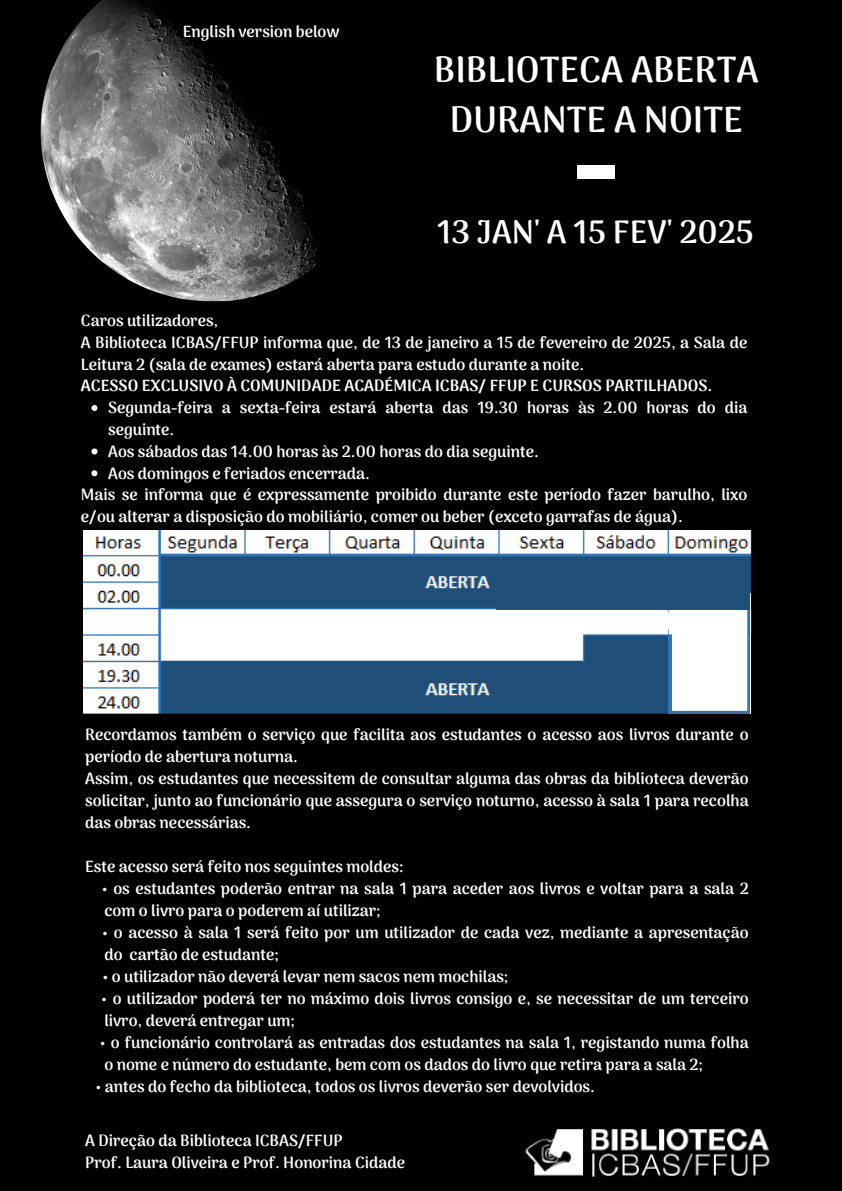
<style>
.page{position:relative;width:842px;height:1191px;background:#fff}
.page>*{position:absolute;margin:0;border:0;box-sizing:border-box;transform-origin:0 0}
.t1{font:800 36px/50.2px "Arima Madurai";color:#fff;text-align:center}
.t2{font:800 32px "Arima Madurai";color:#fff}
.t3{font:800 16px/22px "Arima Madurai";color:#fff}
.s1{font-weight:900}
.s2{color:#000}
</style>
<div class="page">
<div style="left:0;top:0;width:842px;height:1190px;background:#000"></div>
<img style="left:40px;top:0;width:278px;height:302px">
<div style="left:577px;top:166px;width:38px;height:12px;background:#fff"></div>
<img style="left:525px;top:1128px;width:245px;height:49px">
<img style="left:83px;top:530px;width:669px;height:183px">
<svg style="left:660px;top:556px;width:90px;height:157px"></svg>
<svg style="left:524px;top:629px;width:9px;height:9px"></svg>
<svg style="left:366px;top:630px;width:8px;height:9px"></svg>
<div style="left:496px;top:585px;width:254px;height:24px;background:#1f4e78"></div>
<svg style="left:91px;top:405px;width:6px;height:6px"></svg>
<svg style="left:91px;top:448px;width:6px;height:6px"></svg>
<svg style="left:91px;top:470px;width:6px;height:6px"></svg>
<p class="t3" style="left:183px;top:20px;width:158px">English version below</p>
<p class="t1" style="left:434px;top:44px;width:326px">BIBLIOTECA ABERTA<br>DURANTE A NOITE</p>
<h3 class="t2" style="left:437px;top:213px;width:318px">13 JAN' A 15 FEV' 2025</h3>
<p class="t3" style="left:81px;top:310px;width:668px">Caros utilizadores,<br>A Biblioteca ICBAS/FFUP informa que, de 13 de janeiro a 15 de fevereiro de 2025, a Sala de Leitura 2 (sala de exames) estará aberta para estudo durante a noite.<br><span class="s1">ACESSO EXCLUSIVO À COMUNIDADE ACADÉMICA ICBAS/ FFUP E CURSOS PARTILHADOS.</span></p>
<p class="t3" style="left:108px;top:397px;width:641px">Segunda-feira a sexta-feira estará aberta das 19.30 horas às 2.00 horas do dia seguinte.</p>
<p class="t3" style="left:108px;top:440px;width:432px">Aos sábados das 14.00 horas às 2.00 horas do dia seguinte.</p>
<h3 class="t3" style="left:108px;top:462px;width:263px">Aos domingos e feriados encerrada.</h3>
<p class="t3" style="left:81px;top:484px;width:668px">Mais se informa que é expressamente proibido durante este período fazer barulho, lixo e/ou alterar a disposição do mobiliário, comer ou beber (exceto garrafas de água).</p>
<h3 class="t3" style="left:85px;top:723px;width:665px">Recordamos também o serviço que facilita aos estudantes o acesso aos livros durante o período de abertura noturna.<br>Assim, os estudantes que necessitem de consultar alguma das obras da biblioteca deverão solicitar, junto ao funcionário que assegura o serviço noturno, acesso à sala 1 para recolha das obras necessárias.</h3>
<h1 class="t3" style="left:85px;top:855px;width:320px">Este acesso será feito nos seguintes moldes:</h1>
<h1 class="t3" style="left:85px;top:877px;width:665px;text-indent:17px">• os estudantes poderão entrar na sala 1 para aceder aos livros e voltar para a sala 2 <span class="s2">....</span>com o livro para o poderem aí utilizar;</h1>
<h1 class="t3" style="left:85px;top:921px;width:665px;text-indent:17px">• o acesso à sala 1 será feito por um utilizador de cada vez, mediante a apresentação <span class="s2">....</span>do cartão de estudante;</h1>
<h1 class="t3" style="left:102px;top:965px;width:407px">• o utilizador não deverá levar nem sacos nem mochilas;</h1>
<h1 class="t3" style="left:85px;top:987px;width:665px;text-indent:16px">• o utilizador poderá ter no máximo dois livros consigo e, se necessitar de um terceiro <span class="s2">....</span>livro, deverá entregar um;</h1>
<h1 class="t3" style="left:85px;top:1030px;width:665px;text-indent:15px">• o funcionário controlará as entradas dos estudantes na sala 1, registando numa folha <span class="s2">....</span>o nome e número do estudante, bem com os dados do livro que retira para a sala 2;</h1>
<h1 class="t3" style="left:95px;top:1074px;width:501px">• antes do fecho da biblioteca, todos os livros deverão ser devolvidos.</h1>
<h2 class="t3" style="left:85px;top:1129px;width:321px">A Direção da Biblioteca ICBAS/FFUP<br>Prof. Laura Oliveira e Prof. Honorina Cidade</h2>
</div>
